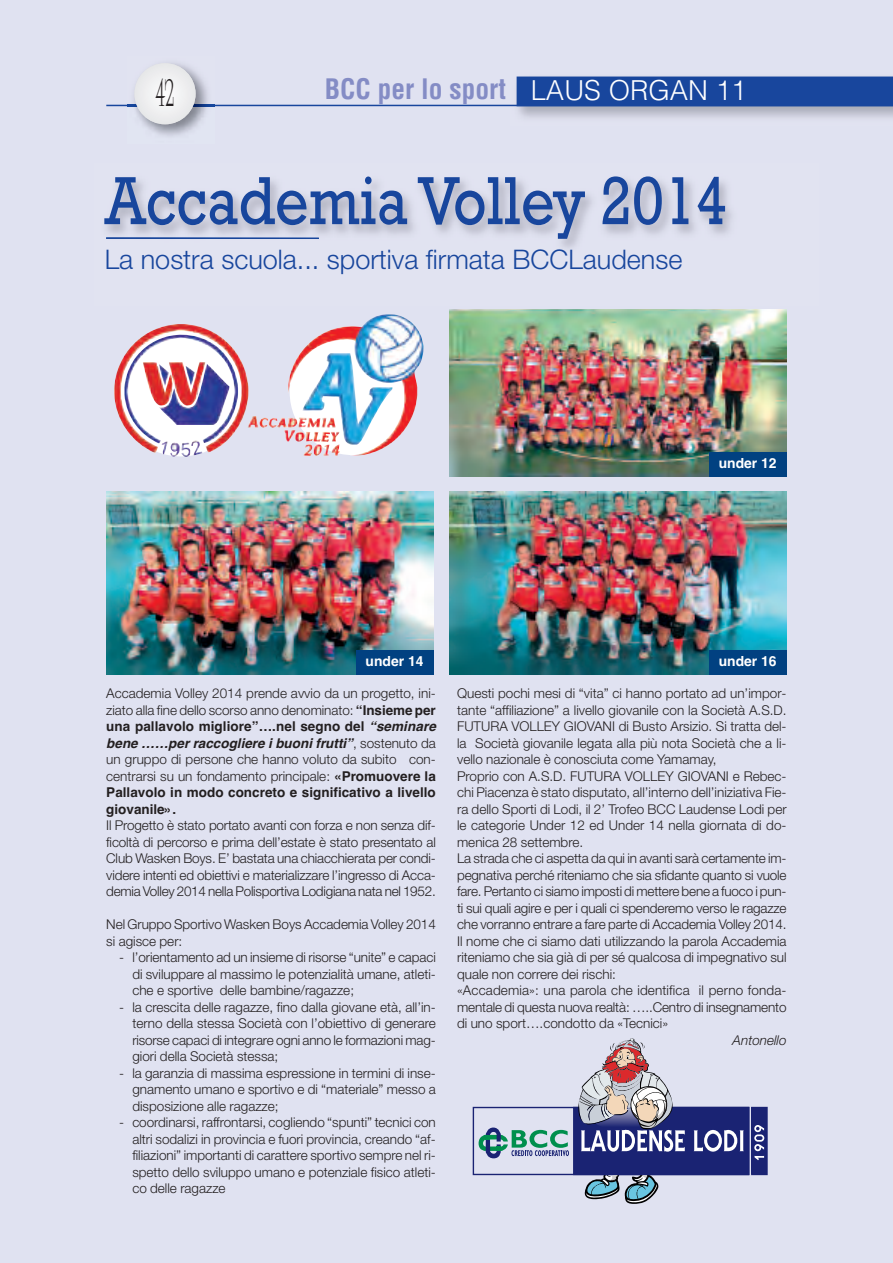
<style>
.page{position:relative;width:893px;height:1263px;background:#e0e2f1}
.page>*{position:absolute;margin:0;border:0;box-sizing:border-box;transform-origin:0 0}
.t1{font:69.15px "Rockwell";color:#18469d;scale:.85 1}
.t2{font:42.75px "University Roman";color:#231f20;scale:.56 1}
.t3{font:700 condensed 27.45px "Helvetica";color:#848cc5}
.t4{font:300 27.45px "Helvetica";color:#fff}
.t5{font:300 27px "Helvetica Neue";color:#18469d}
.t6{font:700 13.95px "Helvetica";color:#fff}
.t7{font:300 13.5px/16.5px "Helvetica Neue";color:#231f20;text-align:justify}
.t8{font:italic 700 13.5px/16.5px "Helvetica";color:#231f20}
.t9{font:700 13.5px/16.5px "Helvetica";color:#231f20}
.t10{font:italic 300 13.5px "Helvetica Neue";color:#231f20}
.s1{font-family:"Helvetica";font-weight:700}
.s2{font-style:normal}
.s3{font-family:"Helvetica Neue";font-weight:300;font-style:normal}
</style>
<div class="page">
<div style="left:517px;top:77px;width:376px;height:28px;background:#18469d"></div>
<hr style="left:106px;top:105px;width:787px;height:1px;background:#18469d">
<img style="left:106px;top:237px;width:213px;height:2px">
<img style="left:128px;top:63px;width:87px;height:73px">
<img style="left:128px;top:105px;width:87px;height:1px">
<div style="left:134px;top:63px;width:62px;height:61px;background:#eeeeef;border-radius:50%"></div>
<svg style="left:479px;top:1127px;width:90px;height:31px"></svg>
<div style="left:473px;top:1107px;width:276px;height:68px;border:1px solid #1a2373"></div>
<div style="left:574px;top:1107px;width:175px;height:67px;background:#1a2373"></div>
<div style="left:573px;top:1107px;width:176px;height:68px;border:1px solid #1a2373"></div>
<div style="left:752px;top:1107px;width:15px;height:67px;background:#1a2373"></div>
<div style="left:751px;top:1107px;width:17px;height:68px;border:1px solid #1a2373"></div>
<svg style="left:754px;top:1125px;width:10px;height:35px"></svg>
<svg style="left:694px;top:1130px;width:50px;height:22px"></svg>
<svg style="left:576px;top:1038px;width:109px;height:114px"></svg>
<svg style="left:583px;top:1173px;width:75px;height:31px"></svg>
<img style="left:114px;top:314px;width:309px;height:142px">
<img style="left:449px;top:492px;width:338px;height:183px">
<img style="left:449px;top:309px;width:338px;height:167px">
<div style="left:709px;top:452px;width:78px;height:24px;background:#014181"></div>
<img style="left:106px;top:492px;width:328px;height:182px">
<div style="left:709px;top:650px;width:78px;height:25px;background:#014181"></div>
<div style="left:356px;top:650px;width:78px;height:25px;background:#014181"></div>
<h3 class="t3" style="left:325px;top:73px;width:183px">BCC per lo sport</h3>
<h2 class="t2" style="left:155px;top:66px;width:36px">42</h2>
<h3 class="t4" style="left:531px;top:68px;width:217px">LAUS ORGAN 11</h3>
<h1 class="t1" style="left:105px;top:160px;width:734px">Accademia Volley 2014</h1>
<h3 class="t5" style="left:105px;top:238px;width:579px">La nostra scuola... sportiva firmata BCCLaudense</h3>
<p class="t6" style="left:719px;top:455px;width:60px">under 12</p>
<p class="t6" style="left:366px;top:653px;width:60px">under 14</p>
<p class="t6" style="left:719px;top:653px;width:60px">under 16</p>
<p class="t7" style="left:106px;top:684px;width:331px">Accademia Volley 2014 prende avvio da un progetto, ini&shy;ziato alla fine dello scorso anno denominato: <span class="s1">“Insieme per</span></p>
<p class="t8" style="left:106px;top:718px;width:331px"><span class="s2">una pallavolo migliore”….nel segno del</span> “seminare bene ……per raccogliere i buoni frutti”<span class="s3">, sostenuto da</span></p>
<p class="t7" style="left:106px;top:750px;width:331px">un gruppo di persone che hanno voluto da subito con&shy;centrarsi su un fondamento principale: <span class="s1">«Promuovere la</span></p>
<p class="t9" style="left:106px;top:784px;width:331px">Pallavolo in modo concreto e significativo a livello giovanile».</p>
<p class="t7" style="left:106px;top:816px;width:331px">Il Progetto è stato portato avanti con forza e non senza dif&shy;ficoltà di percorso e prima dell’estate è stato presentato al Club Wasken Boys. E’ bastata una chiacchierata per condi&shy;videre intenti ed obiettivi e materializzare l’ingresso di Acca&shy;demia Volley 2014 nella Polisportiva Lodigiana nata nel 1952.</p>
<p class="t7" style="left:106px;top:915px;width:331px">Nel Gruppo Sportivo Wasken Boys Accademia Volley 2014 si agisce per:</p>
<p class="t7" style="left:132px;top:948px;width:305px;text-indent:-13px">- l’orientamento ad un insieme di risorse “unite” e capaci di sviluppare al massimo le potenzialità umane, atleti&shy;che e sportive delle bambine/ragazze;</p>
<p class="t7" style="left:132px;top:998px;width:305px;text-indent:-13px">- la crescita delle ragazze, fino dalla giovane età, all’in&shy;terno della stessa Società con l’obiettivo di generare risorse capaci di integrare ogni anno le formazioni mag&shy;giori della Società stessa;</p>
<p class="t7" style="left:132px;top:1064px;width:305px;text-indent:-13px">- la garanzia di massima espressione in termini di inse&shy;gnamento umano e sportivo e di “materiale” messo a disposizione alle ragazze;</p>
<p class="t7" style="left:132px;top:1113px;width:305px;text-indent:-13px">- coordinarsi, raffrontarsi, cogliendo “spunti” tecnici con altri sodalizi in provincia e fuori provincia, creando “af&shy;filiazioni” importanti di carattere sportivo sempre nel ri&shy;spetto dello sviluppo umano e potenziale fisico atleti&shy;co delle ragazze</p>
<p class="t7" style="left:457px;top:684px;width:331px;text-align:left">Questi pochi mesi di “vita” ci hanno portato ad un’impor&shy;tante “affiliazione” a livello giovanile con la Società A.S.D.<br>FUTURA VOLLEY GIOVANI di Busto Arsizio. Si tratta del&shy;la Società giovanile legata alla più nota Società che a li&shy;vello nazionale è conosciuta come Yamamay,<br>Proprio con A.S.D. FUTURA VOLLEY GIOVANI e Rebec&shy;chi Piacenza è stato disputato, all’interno dell’iniziativa Fie&shy;ra dello Sporti di Lodi, il 2’ Trofeo BCC Laudense Lodi per le categorie Under 12 ed Under 14 nella giornata di do&shy;menica 28 settembre.<br>La strada che ci aspetta da qui in avanti sarà certamente im&shy;pegnativa perché riteniamo che sia sfidante quanto si vuole fare. Pertanto ci siamo imposti di mettere bene a fuoco i pun&shy;ti sui quali agire e per i quali ci spenderemo verso le ragazze che vorranno entrare a fare parte di Accademia Volley 2014.<br>Il nome che ci siamo dati utilizzando la parola Accademia riteniamo che sia già di per sé qualcosa di impegnativo sul quale non correre dei rischi:<br>«Accademia»: una parola che identifica il perno fonda&shy;mentale di questa nuova realtà: …..Centro di insegnamento di uno sport….condotto da «Tecnici»</p>
<p class="t10" style="left:733px;top:1029px;width:56px">Antonello</p>
</div>
